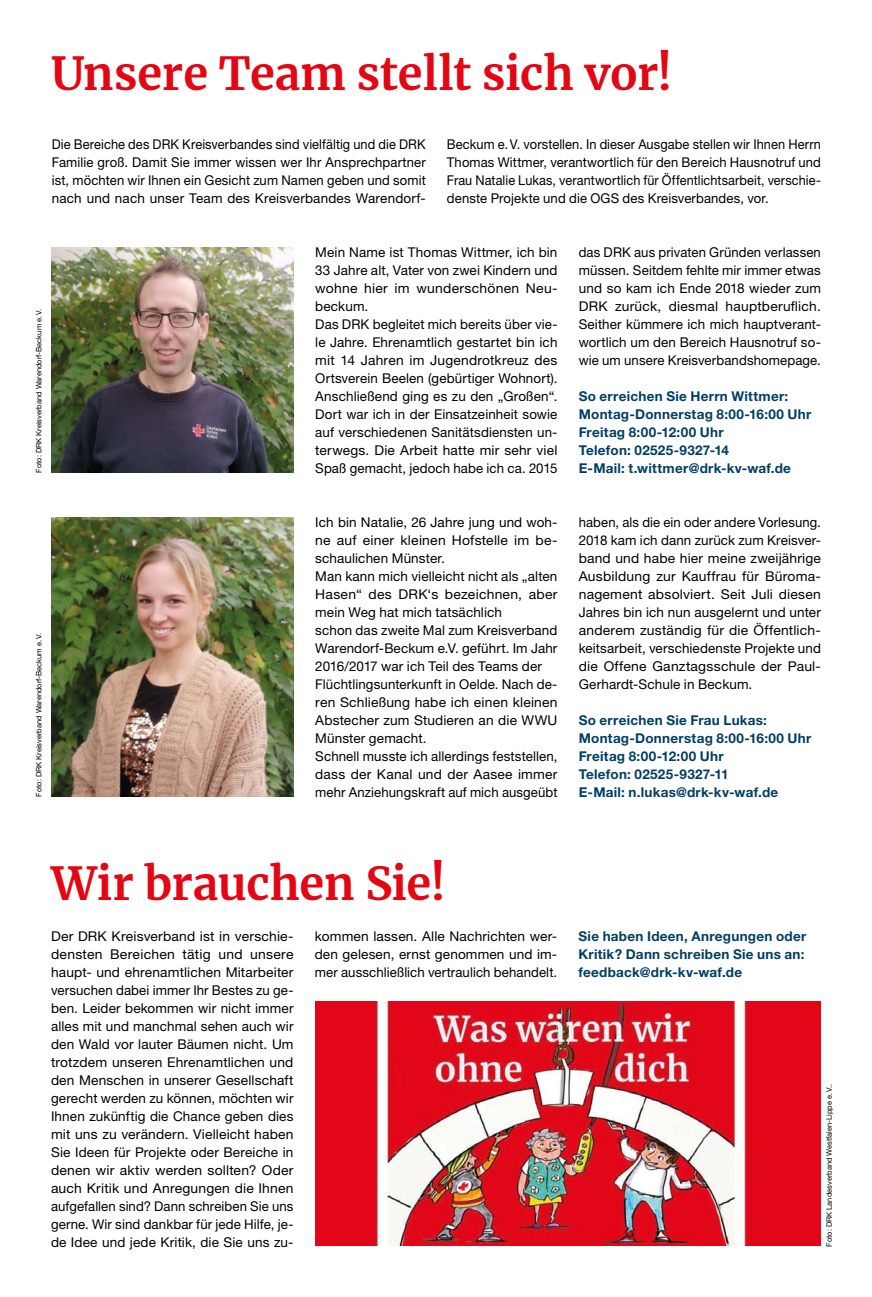
<style>
.page{position:relative;width:872px;height:1297px;background:#fff}
.page>*{position:absolute;margin:0;border:0;box-sizing:border-box;transform-origin:0 0}
.MGB_Headline{font:700 45px "Merriweather";letter-spacing:-.005em;color:#e30613}
.MGB_Copy{font:13.5px/18px "Helvetica Neue LT Pro";letter-spacing:.01em;color:#000;text-align:justify}
.MGB_Copy-2{font:13.5px/18px "Helvetica Neue LT Pro";letter-spacing:.01em;color:#000;text-align:justify;scale:.95 1}
.MGB_Info{font:700 13.5px/18px "Helvetica Neue LT Pro";letter-spacing:.02em;color:#003e66}
.MGB_Fotocredits{font:7.5px "Helvetica Neue LT Pro";color:#000}
</style>
<div class="page">
<img style="left:52px;top:248px;width:241px;height:225px">
<img style="left:52px;top:518px;width:241px;height:279px">
<img style="left:315px;top:1002px;width:506px;height:244px">
<p class="MGB_Headline" style="left:51px;top:42px;width:623px">Unsere Team stellt sich vor!</p>
<p class="MGB_Copy-2" style="left:52px;top:134px;width:395px">Die Bereiche des DRK Kreisverbandes sind vielfältig und die DRK Familie groß. Damit Sie immer wissen wer Ihr Ansprechpartner ist, möchten wir Ihnen ein Gesicht zum Namen geben und somit nach und nach unser Team des Kreisverbandes Warendorf-</p>
<p class="MGB_Copy-2" style="left:447px;top:134px;width:395px">Beckum e.V. vorstellen. In dieser Ausgabe stellen wir Ihnen Herrn Thomas Wittmer, verantwortlich für den Bereich Hausnotruf und Frau Natalie Lukas, verantwortlich für Öffentlichtsarbeit, verschie&shy;denste Projekte und die OGS des Kreisverbandes, vor.</p>
<p class="MGB_Fotocredits" style="left:34px;top:473px;width:165px;rotate:-90deg">Foto: DRK Kreisverband Warendorf-Beckum e.V.</p>
<p class="MGB_Copy" style="left:315px;top:242px;width:244px">Mein Name ist Thomas Wittmer, ich bin 33 Jahre alt, Vater von zwei Kindern und wohne hier im wunderschönen Neu&shy;beckum.</p>
<p class="MGB_Copy" style="left:315px;top:314px;width:244px">Das DRK begleitet mich bereits über vie&shy;le Jahre. Ehrenamtlich gestartet bin ich mit 14 Jahren im Jugendrotkreuz des Ortsverein Beelen (gebürtiger Wohnort).<br>Anschließend ging es zu den „Großen“.<br>Dort war ich in der Einsatzeinheit sowie auf verschiedenen Sanitätsdiensten un&shy;terwegs. Die Arbeit hatte mir sehr viel Spaß gemacht, jedoch habe ich ca. 2015</p>
<p class="MGB_Copy" style="left:579px;top:242px;width:244px">das DRK aus privaten Gründen verlassen müssen. Seitdem fehlte mir immer etwas und so kam ich Ende 2018 wieder zum DRK zurück, diesmal hauptberuflich.<br>Seither kümmere ich mich hauptverant&shy;wortlich um den Bereich Hausnotruf so&shy;wie um unsere Kreisverbandshomepage.</p>
<p class="MGB_Info" style="left:579px;top:386px;width:211px">So erreichen Sie Herrn Wittmer:</p>
<p class="MGB_Info" style="left:579px;top:404px;width:234px">Montag-Donnerstag 8:00-16:00 Uhr</p>
<p class="MGB_Info" style="left:579px;top:422px;width:146px">Freitag 8:00-12:00 Uhr</p>
<p class="MGB_Info" style="left:579px;top:440px;width:152px">Telefon: 02525-9327-14</p>
<p class="MGB_Info" style="left:579px;top:458px;width:214px">E-Mail: t.wittmer@drk-kv-waf.de</p>
<p class="MGB_Fotocredits" style="left:34px;top:797px;width:165px;rotate:-90deg">Foto: DRK Kreisverband Warendorf-Beckum e.V.</p>
<p class="MGB_Copy" style="left:315px;top:512px;width:244px">Ich bin Natalie, 26 Jahre jung und woh&shy;ne auf einer kleinen Hofstelle im be&shy;schaulichen Münster.</p>
<p class="MGB_Copy" style="left:315px;top:566px;width:244px">Man kann mich vielleicht nicht als „alten Hasen“ des DRK‘s bezeichnen, aber mein Weg hat mich tatsächlich</p>
<p class="MGB_Copy" style="left:315px;top:620px;width:244px">schon das zweite Mal zum Kreisverband Warendorf-Beckum e.V. geführt. Im Jahr 2016/2017 war ich Teil des Teams der</p>
<p class="MGB_Copy" style="left:315px;top:674px;width:244px">Flüchtlingsunterkunft in Oelde. Nach de&shy;ren Schließung habe ich einen kleinen Abstecher zum Studieren an die WWU Münster gemacht.</p>
<p class="MGB_Copy" style="left:315px;top:746px;width:244px">Schnell musste ich allerdings feststellen, dass der Kanal und der Aasee immer mehr Anziehungskraft auf mich ausgeübt</p>
<p class="MGB_Copy" style="left:579px;top:512px;width:244px">haben, als die ein oder andere Vorlesung.<br>2018 kam ich dann zurück zum Kreisver&shy;band und habe hier meine zweijährige Ausbildung zur Kauffrau für Büroma&shy;nagement absolviert. Seit Juli diesen Jahres bin ich nun ausgelernt und unter anderem zuständig für die Öffentlich&shy;keitsarbeit, verschiedenste Projekte und die Offene Ganztagsschule der Paul-Gerhardt-Schule in Beckum.</p>
<p class="MGB_Info" style="left:579px;top:710px;width:190px">So erreichen Sie Frau Lukas:</p>
<p class="MGB_Info" style="left:579px;top:728px;width:234px">Montag-Donnerstag 8:00-16:00 Uhr</p>
<p class="MGB_Info" style="left:579px;top:746px;width:146px">Freitag 8:00-12:00 Uhr</p>
<p class="MGB_Info" style="left:579px;top:764px;width:151px">Telefon: 02525-9327-11</p>
<p class="MGB_Info" style="left:579px;top:782px;width:201px">E-Mail: n.lukas@drk-kv-waf.de</p>
<p class="MGB_Headline" style="left:51px;top:853px;width:396px">Wir brauchen Sie!</p>
<p class="MGB_Copy" style="left:51px;top:926px;width:244px">Der DRK Kreisverband ist in verschie&shy;densten Bereichen tätig und unsere haupt- und ehrenamtlichen Mitarbeiter versuchen dabei immer Ihr Bestes zu ge&shy;ben. Leider bekommen wir nicht immer alles mit und manchmal sehen auch wir den Wald vor lauter Bäumen nicht. Um trotzdem unseren Ehrenamtlichen und den Menschen in unserer Gesellschaft gerecht werden zu können, möchten wir Ihnen zukünftig die Chance geben dies mit uns zu verändern. Vielleicht haben Sie Ideen für Projekte oder Bereiche in denen wir aktiv werden sollten? Oder auch Kritik und Anregungen die Ihnen aufgefallen sind? Dann schreiben Sie uns gerne. Wir sind dankbar für jede Hilfe, je&shy;de Idee und jede Kritik, die Sie uns zu-</p>
<p class="MGB_Copy" style="left:315px;top:926px;width:244px">kommen lassen. Alle Nachrichten wer&shy;den gelesen, ernst genommen und im&shy;mer ausschließlich vertraulich behandelt.</p>
<p class="MGB_Info" style="left:578px;top:926px;width:229px">Sie haben Ideen, Anregungen oder<br>Kritik? Dann schreiben Sie uns an:</p>
<p class="MGB_Info" style="left:578px;top:962px;width:165px">feedback@drk-kv-waf.de</p>
<p class="MGB_Fotocredits" style="left:824px;top:1247px;width:164px;rotate:-90deg">Foto: DRK Landesverband Westfalen-Lippe e.V..</p>
</div>
